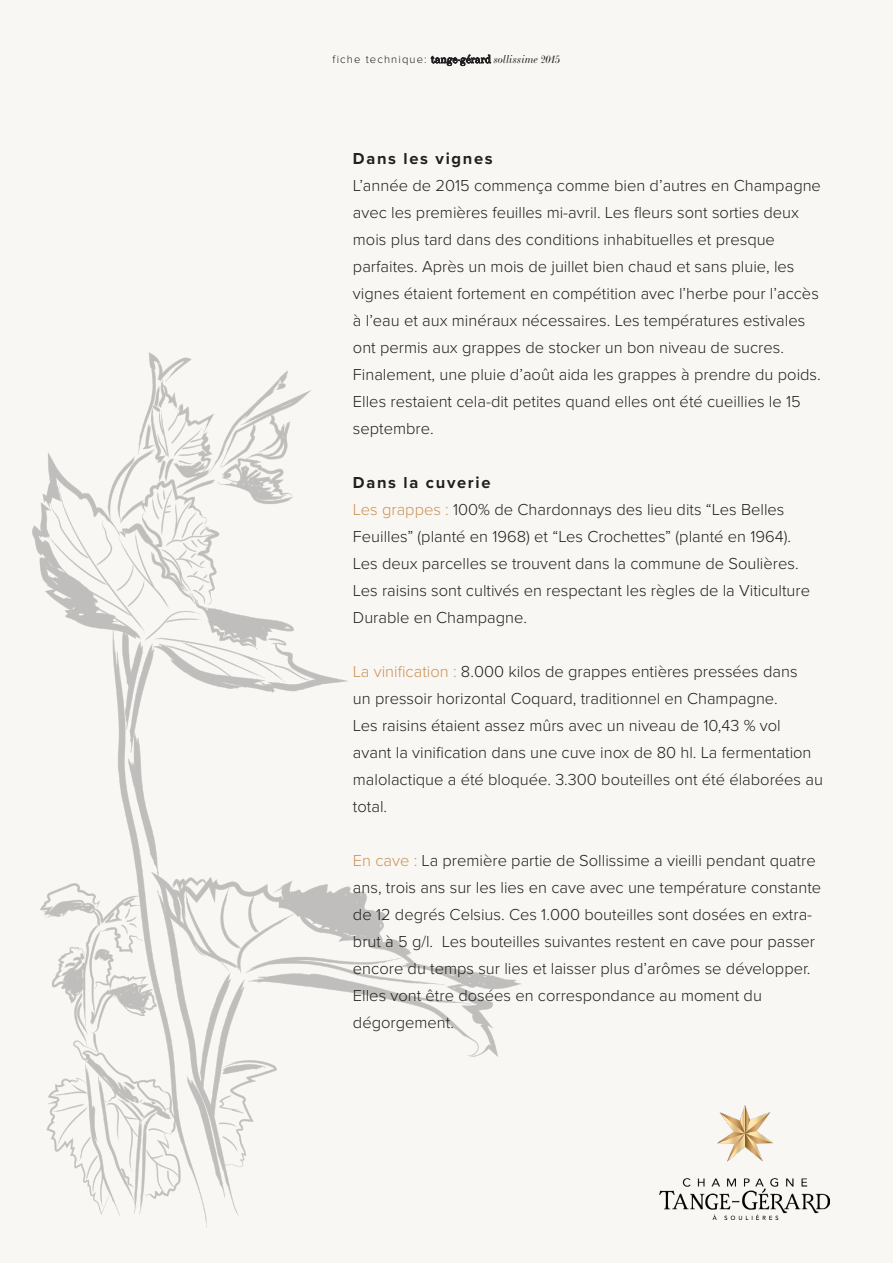
<style>
.page{position:relative;width:893px;height:1263px;background:#f9f7f3}
.page>*{position:absolute;margin:0;border:0;box-sizing:border-box;transform-origin:0 0}
.Body_Bold{font:300 16.5px/27px "Proxima Nova";color:#231f20}
.Body_Bold-2{font:700 16.5px "Proxima Nova";letter-spacing:.1em;color:#231f20}
.t1{font:300 11.25px "Proxima Nova";letter-spacing:.1em;color:#231f20}
.s1{font-family:"LTC Bodoni 175 Pro";font-weight:400}
.s2{font-family:"LTC Bodoni 175";font-weight:400;font-style:italic}
.s3{color:#cc9356}
</style>
<div class="page">
<img style="left:659px;top:1106px;width:170px;height:114px">
<img style="left:32px;top:352px;width:489px;height:875px">
<p class="t1" style="left:333px;top:51px;width:229px">fiche technique: <span class="s1">tange-gérard</span> <span class="s2">sollissime 2015</span></p>
<p class="Body_Bold-2" style="left:353px;top:146px;width:141px">Dans les vignes</p>
<p class="Body_Bold" style="left:353px;top:171px;width:470px">L’année de 2015 commença comme bien d’autres en Champagne avec les premières feuilles mi-avril. Les fleurs sont sorties deux mois plus tard dans des conditions inhabituelles et presque parfaites. Après un mois de juillet bien chaud et sans pluie, les vignes étaient fortement en compétition avec l’herbe pour l’accès à l’eau et aux minéraux nécessaires. Les températures estivales ont permis aux grappes de stocker un bon niveau de sucres.<br>Finalement, une pluie d’août aida les grappes à prendre du poids.<br>Elles restaient cela-dit petites quand elles ont été cueillies le 15 septembre.</p>
<p class="Body_Bold-2" style="left:353px;top:470px;width:139px">Dans la cuverie</p>
<p class="Body_Bold" style="left:353px;top:495px;width:459px"><span class="s3">Les grappes :</span> 100% de Chardonnays des lieu dits “Les Belles Feuilles” (planté en 1968) et “Les Crochettes” (planté en 1964).<br>Les deux parcelles se trouvent dans la commune de Soulières.<br>Les raisins sont cultivés en respectant les règles de la Viticulture Durable en Champagne.</p>
<p class="Body_Bold" style="left:353px;top:657px;width:472px"><span class="s3">La vinification :</span> 8.000 kilos de grappes entières pressées dans<br>un pressoir horizontal Coquard, traditionnel en Champagne.<br>Les raisins étaient assez mûrs avec un niveau de 10,43 % vol avant la vinification dans une cuve inox de 80 hl. La fermentation malolactique a été bloquée. 3.300 bouteilles ont été élaborées au total.</p>
<p class="Body_Bold" style="left:353px;top:846px;width:470px"><span class="s3">En cave :</span> La première partie de Sollissime a vieilli pendant quatre ans, trois ans sur les lies en cave avec une température constante de 12 degrés Celsius. Ces 1.000 bouteilles sont dosées en extra&shy;brut à 5 g/l. Les bouteilles suivantes restent en cave pour passer encore du temps sur lies et laisser plus d’arômes se développer.<br>Elles vont être dosées en correspondance au moment du dégorgement.</p>
</div>
